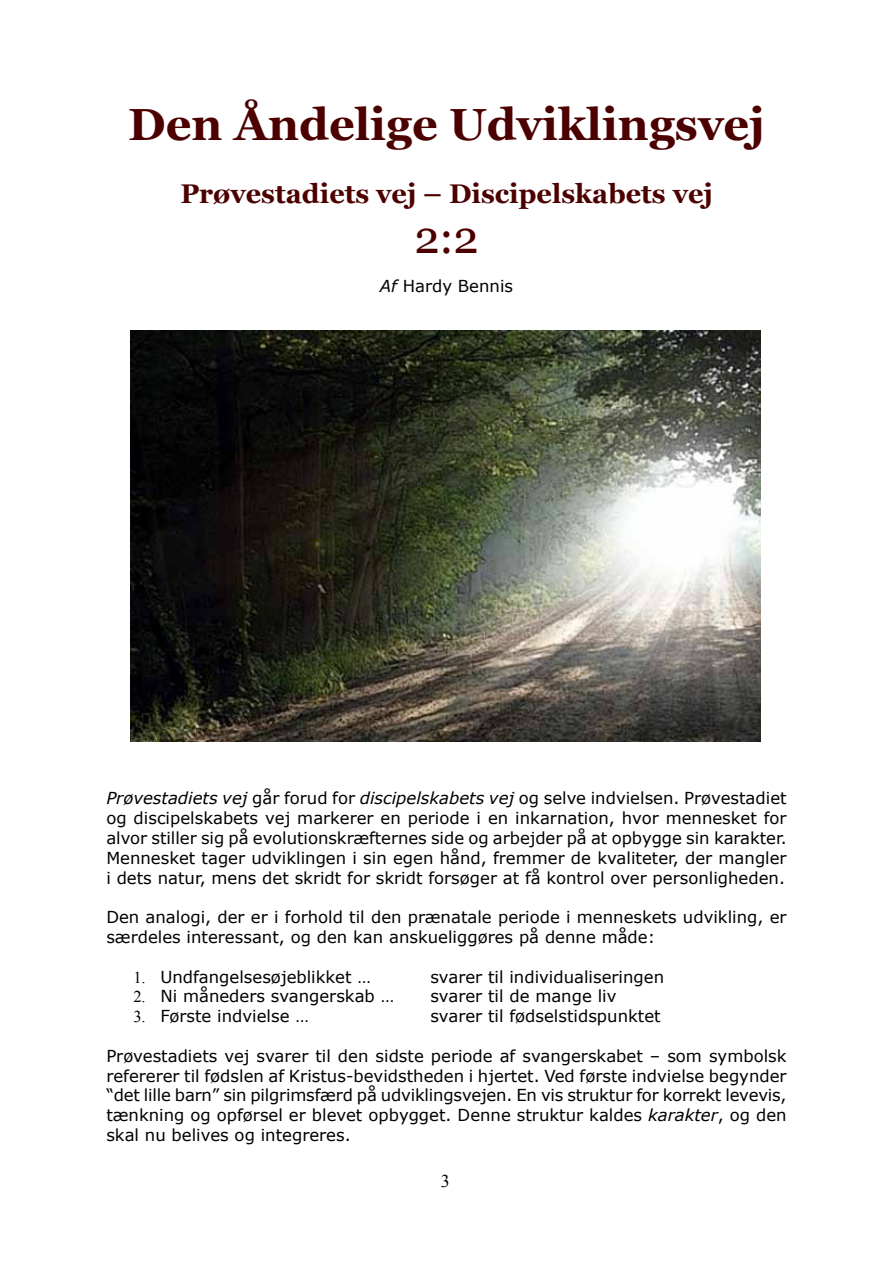
<style>
.page{position:relative;width:893px;height:1263px;background:#fff}
.page>*{position:absolute;margin:0;border:0;box-sizing:border-box;transform-origin:0 0}
.t1{font:700 45px "Georgia";color:#4c0000}
.t2{font:45px "Georgia";color:#4c0000}
.t3{font:700 27px "Georgia";color:#4c0000}
.t4{font:18px "Times New Roman";color:#000}
.t5{font:16.5px/19.8px "Verdana";color:#000;text-align:justify}
.s1{font-style:italic}
.s2{font-family:"Times New Roman"}
</style>
<div class="page">
<img style="left:131px;top:331px;width:629px;height:410px">
<h1 class="t1" style="left:128px;top:96px;width:638px">Den Åndelige Udviklingsvej</h1>
<h2 class="t3" style="left:180px;top:177px;width:534px">Prøvestadiets vej – Discipelskabets vej</h2>
<h1 class="t2" style="left:414px;top:210px;width:66px">2:2</h1>
<p class="t5" style="left:380px;top:276px;width:135px"><span class="s1">Af</span> Hardy Bennis</p>
<p class="t5" style="left:106px;top:788px;width:682px"><span class="s1">Prøvestadiets vej</span> går forud for <span class="s1">discipelskabets vej</span> og selve indvielsen. Prøvestadiet og discipelskabets vej markerer en periode i en inkarnation, hvor mennesket for alvor stiller sig på evolutionskræfternes side og arbejder på at opbygge sin karakter.<br>Mennesket tager udviklingen i sin egen hånd, fremmer de kvaliteter, der mangler i dets natur, mens det skridt for skridt forsøger at få kontrol over personligheden.</p>
<p class="t5" style="left:106px;top:907px;width:682px">Den analogi, der er i forhold til den prænatale periode i menneskets udvikling, er særdeles interessant, og den kan anskueliggøres på denne måde:</p>
<p class="t5" style="left:133px;top:966px;width:239px"><span class="s2">1.</span> Undfangelsesøjeblikket …</p>
<p class="t5" style="left:430px;top:966px;width:235px">svarer til individualiseringen</p>
<p class="t5" style="left:133px;top:986px;width:262px"><span class="s2">2.</span> Ni måneders svangerskab …</p>
<p class="t5" style="left:430px;top:986px;width:188px">svarer til de mange liv</p>
<p class="t5" style="left:133px;top:1006px;width:177px"><span class="s2">3.</span> Første indvielse …</p>
<p class="t5" style="left:430px;top:1006px;width:232px">svarer til fødselstidspunktet</p>
<p class="t5" style="left:106px;top:1046px;width:682px">Prøvestadiets vej svarer til den sidste periode af svangerskabet – som symbolsk refererer til fødslen af Kristus-bevidstheden i hjertet. Ved første indvielse begynder “det lille barn” sin pilgrimsfærd på udviklingsvejen. En vis struktur for korrekt levevis, tænkning og opførsel er blevet opbygget. Denne struktur kaldes <span class="s1">karakter</span>, og den skal nu belives og integreres.</p>
<p class="t4" style="left:441px;top:1169px;width:10px">3</p>
</div>
